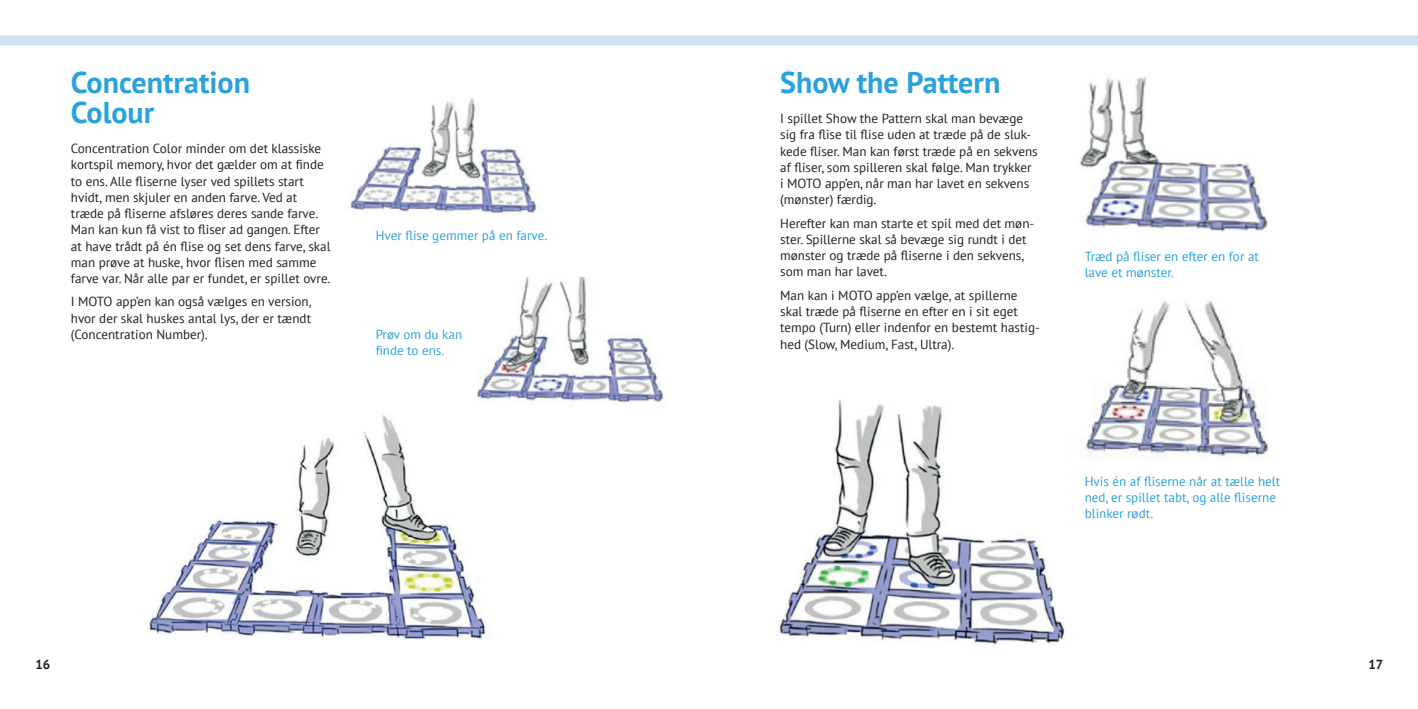
<style>
.page{position:relative;width:1418px;height:709px;background:#fff}
.page>*{position:absolute;margin:0;border:0;box-sizing:border-box;transform-origin:0 0}
.t1{font:700 30px/30px "PT Sans";color:#2aa2db}
.Brød_-_engelsk{font:13.12px/16.2px "PT Sans";color:#231f20}
.Brød_-_engelsk-2{font:13.12px/16.2px "PT Sans";color:#2aa2db}
.t2{font:700 13.12px "PT Sans";color:#231f20}
</style>
<div class="page">
<img style="left:350px;top:98px;width:187px;height:116px">
<img style="left:777px;top:399px;width:288px;height:246px">
<img style="left:1079px;top:76px;width:189px;height:156px">
<img style="left:1086px;top:300px;width:182px;height:158px">
<div style="left:0;top:35px;width:1417px;height:10px;background:#cce2f4"></div>
<img style="left:477px;top:278px;width:189px;height:124px">
<img style="left:147px;top:415px;width:343px;height:225px">
<h2 class="t1" style="left:71px;top:66px;width:181px">Concentration<br>Colour</h2>
<p class="Brød_-_engelsk" style="left:71px;top:140px;width:261px">Concentration Color minder om det klassiske kortspil memory, hvor det gælder om at finde to ens. Alle fliserne lyser ved spillets start hvidt, men skjuler en anden farve. Ved at træde på fliserne afsløres deres sande farve.<br>Man kan kun få vist to fliser ad gangen. Efter at have trådt på én flise og set dens farve, skal man prøve at huske, hvor flisen med samme farve var. Når alle par er fundet, er spillet ovre.</p>
<p class="Brød_-_engelsk" style="left:71px;top:293px;width:242px;text-align:justify">I MOTO app’en kan også vælges en version, hvor der skal huskes antal lys, der er tændt (Concentration Number).</p>
<p class="Brød_-_engelsk-2" style="left:376px;top:226px;width:173px">Hver flise gemmer på en farve.</p>
<p class="Brød_-_engelsk-2" style="left:376px;top:325px;width:88px">Prøv om du kan finde to ens.</p>
<h2 class="t1" style="left:780px;top:66px;width:222px">Show the Pattern</h2>
<p class="Brød_-_engelsk" style="left:780px;top:110px;width:259px">I spillet Show the Pattern skal man bevæge sig fra flise til flise uden at træde på de sluk&shy;kede fliser. Man kan først træde på en sekvens af fliser, som spilleren skal følge. Man trykker i MOTO app’en, når man har lavet en sekvens (mønster) færdig.</p>
<p class="Brød_-_engelsk" style="left:780px;top:215px;width:255px">Herefter kan man starte et spil med det møn&shy;ster. Spillerne skal så bevæge sig rundt i det mønster og træde på fliserne i den sekvens, som man har lavet.</p>
<p class="Brød_-_engelsk" style="left:780px;top:287px;width:261px">Man kan i MOTO app’en vælge, at spillerne skal træde på fliserne en efter en i sit eget tempo (Turn) eller indenfor en bestemt hastig&shy;hed (Slow, Medium, Fast, Ultra).</p>
<p class="Brød_-_engelsk-2" style="left:1084px;top:247px;width:176px">Træd på fliser en efter en for at lave et mønster.</p>
<p class="Brød_-_engelsk-2" style="left:1084px;top:472px;width:197px">Hvis én af fliserne når at tælle helt ned, er spillet tabt, og alle fliserne blinker rødt.</p>
<p class="t2" style="left:35px;top:656px;width:16px">16</p>
<p class="t2" style="left:1368px;top:656px;width:16px">17</p>
</div>
